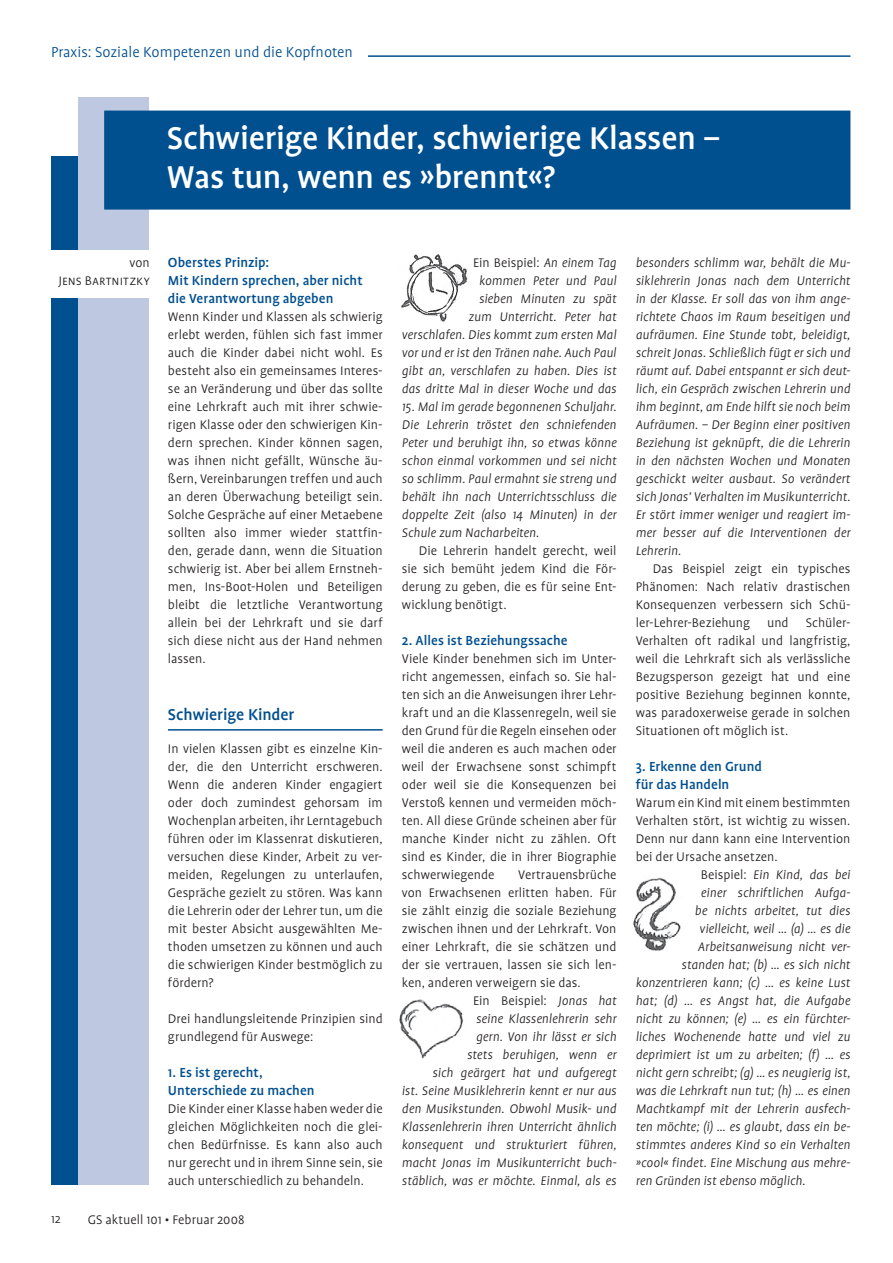
<style>
.page{position:relative;width:893px;height:1263px;background:#fff}
.page>*{position:absolute;margin:0;border:0;box-sizing:border-box;transform-origin:0 0}
.t1{font:500 36px/39px "Profile";letter-spacing:-.01em;color:#fff}
.t2{font:500 18px "Profile";letter-spacing:-.005em;color:#004f8f}
.t3{font:300 16.5px "Profile";color:#004f8f}
.t4{font:500 15px/18px "Profile";color:#004f8f}
.t5{font:300 14.25px/18px "Profile";letter-spacing:.005em;color:#231f20;text-align:justify}
.t6{font:italic 300 14.25px/18px "Profile";color:#231f20;text-align:justify}
.t7{font:300 14.25px "Profile SC";letter-spacing:.005em;color:#231f20}
.t8{font:300 13.5px "Profile";color:#231f20}
.s1{font-style:normal}
.s2{font-style:italic}
</style>
<div class="page">
<hr style="left:51px;top:55px;width:799px;height:2px;background:#004f8f">
<img style="left:401px;top:254px;width:67px;height:68px">
<img style="left:399px;top:999px;width:64px;height:60px">
<div style="left:51px;top:156px;width:48px;height:1029px;background:#004f8f"></div>
<div style="left:78px;top:97px;width:71px;height:1088px;background:#bec9e1"></div>
<div style="left:104px;top:111px;width:746px;height:99px;background:#004f8f;border:3px solid #004f8f"></div>
<hr style="left:168px;top:729px;width:215px;height:2px;background:#004f8f">
<div style="left:48px;top:250px;width:102px;height:47px;background:#fff"></div>
<div style="left:51px;top:45px;width:317px;height:27px;background:#fff"></div>
<img style="left:633px;top:877px;width:48px;height:74px">
<p class="t3" style="left:51px;top:43px;width:303px">Praxis: Soziale Kompetenzen und die Kopfnoten</p>
<h1 class="t1" style="left:167px;top:119px;width:555px">Schwierige Kinder, schwierige Klassen –<br>Was tun, wenn es »brennt«?</h1>
<p class="t5" style="left:130px;top:254px;width:22px">von</p>
<p class="t7" style="left:58px;top:273px;width:93px">Jens Bartnitzky</p>
<p class="t4" style="left:168px;top:253px;width:196px">Oberstes Prinzip:<br>Mit Kindern sprechen, aber nicht die Verantwortung abgeben</p>
<p class="t5" style="left:168px;top:308px;width:216px">Wenn Kinder und Klassen als schwierig erlebt werden, fühlen sich fast immer auch die Kinder dabei nicht wohl. Es besteht also ein gemeinsames Interes&shy;se an Veränderung und über das sollte eine Lehrkraft auch mit ihrer schwie&shy;rigen Klasse oder den schwierigen Kin&shy;dern sprechen. Kinder können sagen, was ihnen nicht gefällt, Wünsche äu&shy;ßern, Vereinbarungen treffen und auch an deren Überwachung beteiligt sein.<br>Solche Gespräche auf einer Metaebene sollten also immer wieder stattfin&shy;den, gerade dann, wenn die Situation schwierig ist. Aber bei allem Ernstneh&shy;men, Ins-Boot-Holen und Beteiligen bleibt die letztliche Verantwortung allein bei der Lehrkraft und sie darf sich diese nicht aus der Hand nehmen lassen.</p>
<p class="t2" style="left:168px;top:705px;width:128px">Schwierige Kinder</p>
<p class="t5" style="left:168px;top:740px;width:216px">In vielen Klassen gibt es einzelne Kin&shy;der, die den Unterricht erschweren.<br>Wenn die anderen Kinder engagiert oder doch zumindest gehorsam im Wochenplan arbeiten, ihr Lerntagebuch führen oder im Klassenrat diskutieren, versuchen diese Kinder, Arbeit zu ver&shy;meiden, Regelungen zu unterlaufen, Gespräche gezielt zu stören. Was kann die Lehrerin oder der Lehrer tun, um die mit bester Absicht ausgewählten Me&shy;thoden umsetzen zu können und auch die schwierigen Kinder bestmöglich zu fördern?</p>
<p class="t5" style="left:168px;top:1010px;width:216px">Drei handlungsleitende Prinzipien sind grundlegend für Auswege:</p>
<p class="t4" style="left:168px;top:1063px;width:148px">1. Es ist gerecht,<br>Unterschiede zu machen</p>
<p class="t5" style="left:168px;top:1100px;width:216px">Die Kinder einer Klasse haben weder die gleichen Möglichkeiten noch die glei&shy;chen Bedürfnisse. Es kann also auch nur gerecht und in ihrem Sinne sein, sie auch unterschiedlich zu behandeln.</p>
<p class="t6" style="left:402px;top:254px;width:216px;text-align:right"><span class="s1">Ein Beispiel:</span> An einem Tag<br>kommen Peter und Paul<br>sieben Minuten zu spät<br>zum Unterricht. Peter hat verschlafen. Dies kommt zum ersten Mal vor und er ist den Tränen nahe. Auch Paul gibt an, verschlafen zu haben. Dies ist das dritte Mal in dieser Woche und das</p>
<p class="t6" style="left:402px;top:398px;width:216px">15. Mal im gerade begonnenen Schuljahr.<br>Die Lehrerin tröstet den schniefenden Peter und beruhigt ihn, so etwas könne schon einmal vorkommen und sei nicht so schlimm. Paul ermahnt sie streng und behält ihn nach Unterrichtsschluss die doppelte Zeit (also 14 Minuten) in der Schule zum Nacharbeiten.</p>
<p class="t5" style="left:402px;top:542px;width:216px;text-indent:17px">Die Lehrerin handelt gerecht, weil sie sich bemüht jedem Kind die För&shy;derung zu geben, die es für seine Ent&shy;wicklung benötigt.</p>
<p class="t4" style="left:402px;top:631px;width:167px">2. Alles ist Beziehungssache</p>
<p class="t5" style="left:402px;top:650px;width:216px">Viele Kinder benehmen sich im Unter&shy;richt angemessen, einfach so. Sie hal&shy;ten sich an die Anweisungen ihrer Lehr&shy;kraft und an die Klassenregeln, weil sie den Grund für die Regeln einsehen oder weil die anderen es auch machen oder weil der Erwachsene sonst schimpft oder weil sie die Konsequenzen bei Verstoß kennen und vermeiden möch&shy;ten. All diese Gründe scheinen aber für manche Kinder nicht zu zählen. Oft sind es Kinder, die in ihrer Biographie schwerwiegende</p>
<p class="t5" style="left:518px;top:866px;width:100px">Vertrauensbrüche</p>
<p class="t5" style="left:402px;top:884px;width:216px">von Erwachsenen erlitten haben. Für</p>
<p class="t5" style="left:402px;top:902px;width:216px">sie zählt einzig die soziale Beziehung</p>
<p class="t5" style="left:402px;top:920px;width:216px">zwischen ihnen und der Lehrkraft. Von</p>
<p class="t5" style="left:402px;top:938px;width:216px">einer Lehrkraft, die sie schätzen und</p>
<p class="t5" style="left:402px;top:956px;width:216px">der sie vertrauen, lassen sie sich len-</p>
<p class="t5" style="left:402px;top:974px;width:180px">ken, anderen verweigern sie das.</p>
<p class="t5" style="left:473px;top:992px;width:145px">Ein Beispiel: <span class="s2">Jonas hat</span></p>
<p class="t6" style="left:476px;top:1010px;width:142px">seine Klassenlehrerin sehr</p>
<p class="t6" style="left:476px;top:1028px;width:142px">gern. Von ihr lässt er sich</p>
<p class="t6" style="left:467px;top:1046px;width:151px">stets beruhigen, wenn er</p>
<p class="t6" style="left:433px;top:1064px;width:185px">sich geärgert hat und aufgeregt</p>
<p class="t6" style="left:402px;top:1082px;width:216px">ist. Seine Musiklehrerin kennt er nur aus</p>
<p class="t6" style="left:402px;top:1100px;width:216px">den Musikstunden. Obwohl Musik- und</p>
<p class="t6" style="left:402px;top:1118px;width:216px">Klassenlehrerin ihren Unterricht ähnlich</p>
<p class="t6" style="left:402px;top:1136px;width:216px">konsequent und strukturiert führen,</p>
<p class="t6" style="left:402px;top:1154px;width:216px">macht Jonas im Musikunterricht buch-</p>
<p class="t6" style="left:402px;top:1172px;width:216px">stäblich, was er möchte. Einmal, als es</p>
<p class="t6" style="left:636px;top:254px;width:216px">besonders schlimm war, behält die Mu&shy;siklehrerin Jonas nach dem Unterricht in der Klasse. Er soll das von ihm ange&shy;richtete Chaos im Raum beseitigen und aufräumen. Eine Stunde tobt, beleidigt, schreit Jonas. Schließlich fügt er sich und räumt auf. Dabei entspannt er sich deut&shy;lich, ein Gespräch zwischen Lehrerin und ihm beginnt, am Ende hilft sie noch beim Aufräumen. – Der Beginn einer positiven Beziehung ist geknüpft, die die Lehrerin in den nächsten Wochen und Monaten geschickt weiter ausbaut. So verändert sich Jonas’ Verhalten im Musikunterricht.<br>Er stört immer weniger und reagiert im&shy;mer besser auf die Interventionen der Lehrerin.</p>
<p class="t5" style="left:636px;top:560px;width:216px;text-indent:17px">Das Beispiel zeigt ein typisches Phänomen: Nach relativ drastischen Konsequenzen verbessern sich Schü&shy;ler-Lehrer-Beziehung und Schüler-Verhalten oft radikal und langfristig, weil die Lehrkraft sich als verlässliche Bezugsperson gezeigt hat und eine positive Beziehung beginnen konnte, was paradoxerweise gerade in solchen Situationen oft möglich ist.</p>
<p class="t4" style="left:636px;top:757px;width:128px">3. Erkenne den Grund für das Handeln</p>
<p class="t5" style="left:636px;top:794px;width:216px">Warum ein Kind mit einem bestimmten</p>
<p class="t5" style="left:636px;top:812px;width:216px">Verhalten stört, ist wichtig zu wissen.</p>
<p class="t5" style="left:636px;top:830px;width:216px">Denn nur dann kann eine Intervention</p>
<p class="t5" style="left:636px;top:848px;width:144px">bei der Ursache ansetzen.</p>
<p class="t6" style="left:701px;top:866px;width:151px"><span class="s1">Beispiel:</span> Ein Kind, das bei</p>
<p class="t6" style="left:701px;top:884px;width:151px">einer schriftlichen Aufga-</p>
<p class="t6" style="left:695px;top:902px;width:157px">be nichts arbeitet, tut dies</p>
<p class="t6" style="left:699px;top:920px;width:152px">vielleicht, weil … (a) … es die</p>
<p class="t6" style="left:698px;top:938px;width:154px">Arbeitsanweisung nicht ver-</p>
<p class="t6" style="left:681px;top:956px;width:170px">standen hat; (b) … es sich nicht</p>
<p class="t6" style="left:636px;top:974px;width:216px">konzentrieren kann; (c) … es keine Lust</p>
<p class="t6" style="left:636px;top:992px;width:216px">hat; (d) … es Angst hat, die Aufgabe</p>
<p class="t6" style="left:636px;top:1010px;width:216px">nicht zu können; (e) … es ein fürchter-</p>
<p class="t6" style="left:636px;top:1028px;width:216px">liches Wochenende hatte und viel zu</p>
<p class="t6" style="left:636px;top:1046px;width:216px">deprimiert ist um zu arbeiten; (f) … es</p>
<p class="t6" style="left:636px;top:1064px;width:216px">nicht gern schreibt; (g) … es neugierig ist,</p>
<p class="t6" style="left:636px;top:1082px;width:216px">was die Lehrkraft nun tut; (h) … es einen</p>
<p class="t6" style="left:636px;top:1100px;width:216px">Machtkampf mit der Lehrerin ausfech-</p>
<p class="t6" style="left:636px;top:1118px;width:216px">ten möchte; (i) … es glaubt, dass ein be-</p>
<p class="t6" style="left:636px;top:1136px;width:216px">stimmtes anderes Kind so ein Verhalten</p>
<p class="t6" style="left:636px;top:1154px;width:216px">»cool« findet. Eine Mischung aus mehre-</p>
<p class="t6" style="left:636px;top:1172px;width:171px">ren Gründen ist ebenso möglich.</p>
<p class="t8" style="left:51px;top:1212px;width:11px">12</p>
<p class="t5" style="left:88px;top:1210px;width:158px">GS aktuell 101 • Februar 2008</p>
</div>
